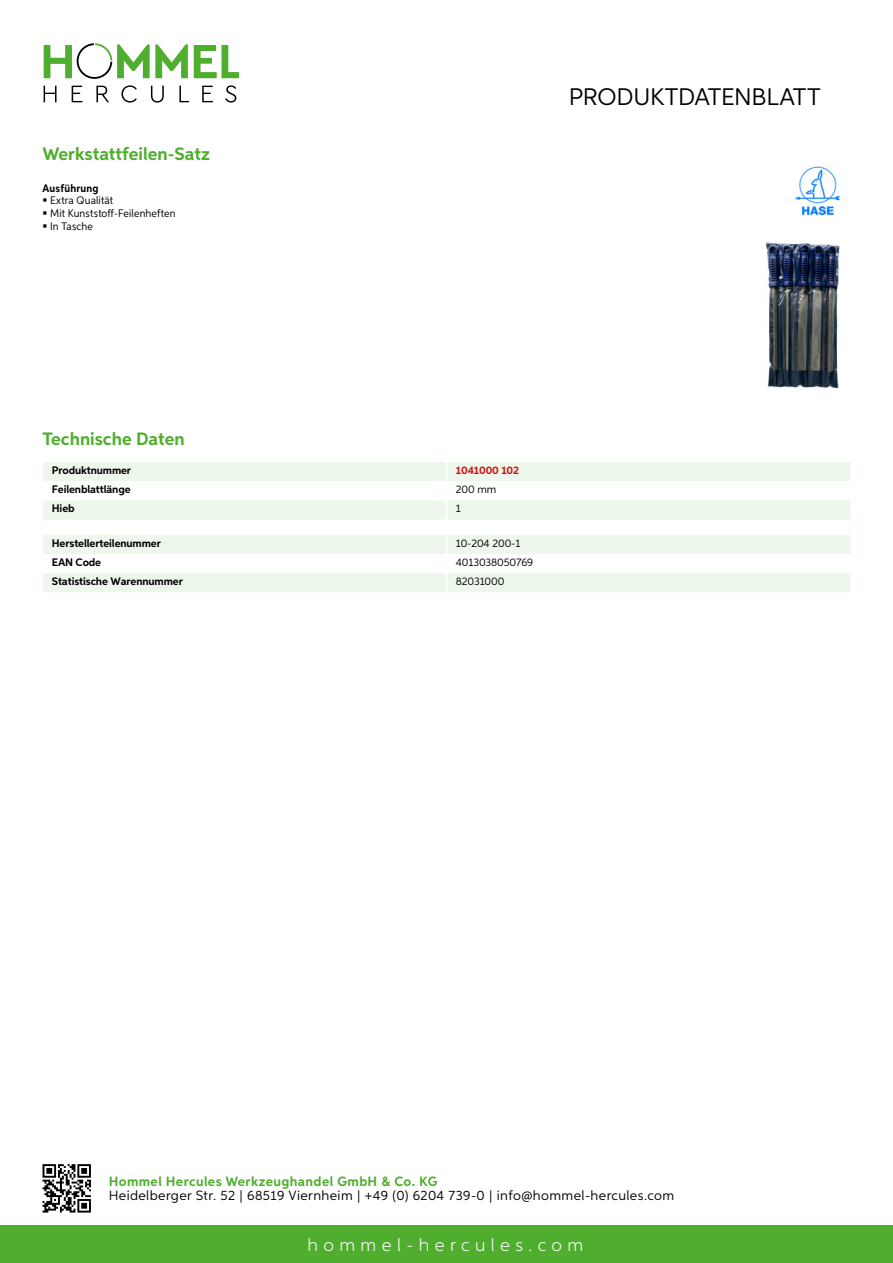
<style>
.page{position:relative;width:893px;height:1263px;background:#fff}
.page>*{position:absolute;margin:0;border:0;box-sizing:border-box;transform-origin:0 0}
.t1{font:24px "Aspira";letter-spacing:-.01em;color:#000}
.t2{font:700 18px "Aspira";color:#50ae2f}
.t3{font:300 18px "Aspira";letter-spacing:.3em;color:#fff}
.t4{font:13.5px "Aspira";letter-spacing:.03em;color:#000}
.t5{font:700 13.5px "Aspira";letter-spacing:.03em;color:#50ae2f}
.t6{font:700 10.95px "Aspira";letter-spacing:-.01em;color:#000}
.t7{font:10.95px/12.8px "Aspira Nar";letter-spacing:.015em;color:#000}
.t8{font:10.95px "Aspira";letter-spacing:-.01em;color:#000}
.t9{font:700 10.95px "Aspira";letter-spacing:-.01em;color:#cd1013}
.t10{font:700 10.95px "Aspira Nar";letter-spacing:.02em;color:#000}
</style>
<div class="page">
<div style="left:0;top:1226px;width:893px;height:37px;background:#50ae2f"></div>
<svg style="left:43px;top:1164px;width:48px;height:48px"></svg>
<svg style="left:194px;top:45px;width:45px;height:33px"></svg>
<svg style="left:44px;top:43px;width:144px;height:36px"></svg>
<svg style="left:44px;top:86px;width:13px;height:16px"></svg>
<svg style="left:72px;top:86px;width:10px;height:16px"></svg>
<svg style="left:96px;top:86px;width:13px;height:16px"></svg>
<svg style="left:121px;top:85px;width:16px;height:18px"></svg>
<svg style="left:151px;top:86px;width:13px;height:17px"></svg>
<svg style="left:179px;top:86px;width:10px;height:16px"></svg>
<svg style="left:202px;top:86px;width:11px;height:16px"></svg>
<svg style="left:225px;top:85px;width:11px;height:18px"></svg>
<svg style="left:43px;top:462px;width:807px;height:57px"></svg>
<hr style="left:445px;top:500px;width:3px;height:19px;background:#fff">
<svg style="left:43px;top:535px;width:807px;height:57px"></svg>
<hr style="left:445px;top:573px;width:3px;height:19px;background:#fff">
<img style="left:765px;top:242px;width:75px;height:147px">
<img style="left:795px;top:166px;width:46px;height:50px">
<h2 class="t2" style="left:43px;top:142px;width:169px">Werkstattfeilen-Satz</h2>
<p class="t10" style="left:43px;top:181px;width:58px">Ausführung</p>
<p class="t7" style="left:50px;top:194px;width:127px">Extra Qualität<br>Mit Kunststoff-Feilenheften<br>In Tasche</p>
<h1 class="t1" style="left:569px;top:82px;width:253px">Produktdatenblatt</h1>
<h2 class="t2" style="left:43px;top:428px;width:144px">Technische Daten</h2>
<p class="t6" style="left:52px;top:463px;width:81px">Produktnummer</p>
<p class="t9" style="left:456px;top:463px;width:65px">1041000 102</p>
<p class="t6" style="left:52px;top:483px;width:80px">Feilenblattlänge</p>
<p class="t8" style="left:456px;top:483px;width:42px">200 mm</p>
<p class="t6" style="left:52px;top:502px;width:24px">Hieb</p>
<p class="t8" style="left:456px;top:502px;width:7px">1</p>
<p class="t6" style="left:52px;top:536px;width:111px">Herstellerteilenummer</p>
<p class="t8" style="left:456px;top:536px;width:66px">10-204 200-1</p>
<p class="t6" style="left:52px;top:555px;width:51px">EAN Code</p>
<p class="t8" style="left:456px;top:555px;width:79px">4013038050769</p>
<p class="t6" style="left:52px;top:574px;width:132px">Statistische Warennummer</p>
<p class="t8" style="left:456px;top:575px;width:50px">82031000</p>
<p class="t5" style="left:109px;top:1172px;width:330px">Hommel Hercules Werkzeughandel GmbH &amp; Co. KG</p>
<p class="t4" style="left:109px;top:1187px;width:567px">Heidelberger Str. 52 | 68519 Viernheim | +49 (0) 6204 739-0 | info@hommel-hercules.com</p>
<h2 class="t3" style="left:307px;top:1234px;width:277px">hommel-hercules.com</h2>
</div>
